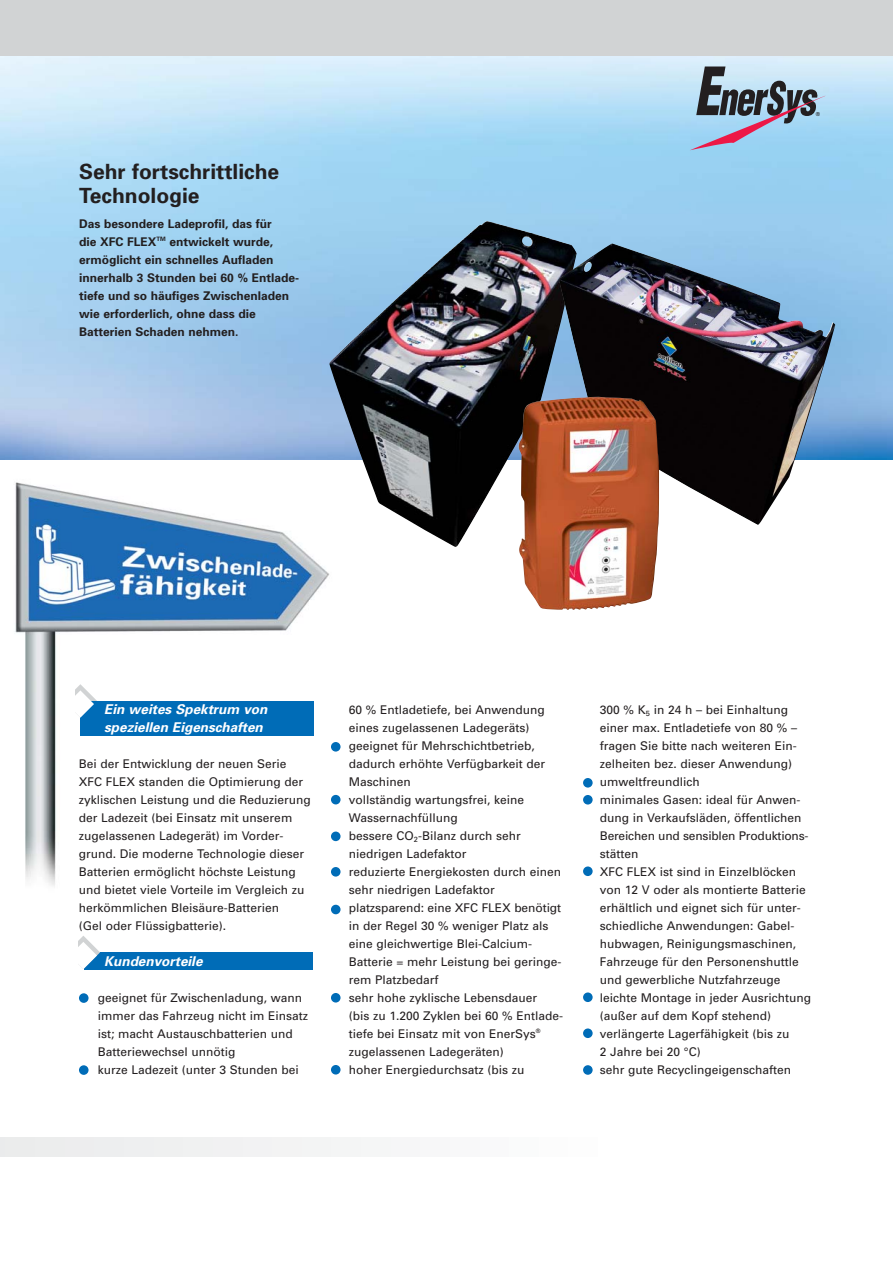
<style>
.page{position:relative;width:893px;height:1263px;background:#fff}
.page>*{position:absolute;margin:0;border:0;box-sizing:border-box;transform-origin:0 0}
.t1{font:700 21px/24px "Univers";color:#231f20}
.t2{font:italic 700 13.5px/18px "Univers";color:#fff}
.t3{font:12px/18px "Univers";color:#231f20}
.t4{font:700 12px/18px "Univers";color:#231f20}
.t5{font:5.4px "Univers";color:#231f20}
</style>
<div class="page">
<div style="left:0;top:1137px;width:602px;height:20px;background:#f3f3f3"></div>
<img style="left:3px;top:459px;width:338px;height:453px">
<img style="left:0;top:55px;width:892px;height:404px">
<svg style="left:690px;top:67px;width:135px;height:83px;background:#94a7bc"></svg>
<div style="left:79px;top:993px;width:10px;height:10px;background:#006cb7;border-radius:50%"></div>
<div style="left:331px;top:742px;width:9px;height:10px;background:#006cb7;border-radius:50%"></div>
<div style="left:331px;top:795px;width:9px;height:9px;background:#006cb7;border-radius:50%"></div>
<div style="left:331px;top:832px;width:9px;height:9px;background:#006cb7;border-radius:50%"></div>
<div style="left:331px;top:867px;width:9px;height:10px;background:#006cb7;border-radius:50%"></div>
<div style="left:583px;top:778px;width:10px;height:10px;background:#006cb7;border-radius:50%"></div>
<div style="left:583px;top:795px;width:10px;height:10px;background:#006cb7;border-radius:50%"></div>
<div style="left:583px;top:866px;width:10px;height:10px;background:#006cb7;border-radius:50%"></div>
<div style="left:583px;top:1065px;width:10px;height:10px;background:#006cb7;border-radius:50%"></div>
<div style="left:331px;top:905px;width:9px;height:9px;background:#006cb7;border-radius:50%"></div>
<div style="left:331px;top:993px;width:9px;height:10px;background:#006cb7;border-radius:50%"></div>
<div style="left:583px;top:1028px;width:10px;height:10px;background:#006cb7;border-radius:50%"></div>
<div style="left:583px;top:992px;width:10px;height:10px;background:#006cb7;border-radius:50%"></div>
<img style="left:329px;top:221px;width:248px;height:326px">
<img style="left:559px;top:243px;width:276px;height:282px">
<div style="left:0;top:0;width:892px;height:55px;background:#d1d3d4"></div>
<img style="left:518px;top:397px;width:141px;height:213px">
<div style="left:81px;top:701px;width:233px;height:35px;background:#006cb7"></div>
<svg style="left:75px;top:684px;width:22px;height:34px"></svg>
<div style="left:60px;top:677px;width:15px;height:44px;background:#fff"></div>
<div style="left:84px;top:952px;width:228px;height:17px;background:#006cb7"></div>
<svg style="left:78px;top:936px;width:22px;height:33px"></svg>
<div style="left:79px;top:1065px;width:10px;height:10px;background:#006cb7;border-radius:50%"></div>
<div style="left:331px;top:1065px;width:9px;height:10px;background:#006cb7;border-radius:50%"></div>
<h1 class="t1" style="left:79px;top:162px;width:202px">Sehr fortschrittliche<br>Technologie</h1>
<p class="t4" style="left:79px;top:216px;width:222px">Das besondere Ladeprofil, das für<br>die XFC FLEX<sup>TM</sup> entwickelt wurde, ermöglicht ein schnelles Aufladen innerhalb 3 Stunden bei 60 % Entlade - tiefe und so häufiges Zwischenladen wie erforderlich, ohne dass die Batterien Schaden nehmen.</p>
<p class="t5" style="left:816px;top:112px;width:6px">®</p>
<p class="t2" style="left:104px;top:701px;width:167px">Ein weites Spektrum von speziellen Eigenschaften</p>
<p class="t3" style="left:79px;top:756px;width:233px">Bei der Entwicklung der neuen Serie XFC FLEX standen die Optimierung der zyklischen Leistung und die Reduzierung der Ladezeit (bei Einsatz mit unserem zugelassenen Ladegerät) im Vorder - grund. Die moderne Technologie dieser Batterien ermöglicht höchste Leistung und bietet viele Vorteile im Vergleich zu herkömmlichen Bleisäure-Batterien<br>(Gel oder Flüssigbatterie).</p>
<p class="t2" style="left:104px;top:953px;width:102px">Kundenvorteile</p>
<p class="t3" style="left:98px;top:990px;width:212px">geeignet für Zwischenladung, wann immer das Fahrzeug nicht im Einsatz ist; macht Austauschbatterien und Batteriewechsel unnötig<br>kurze Ladezeit (unter 3 Stunden bei</p>
<p class="t3" style="left:349px;top:702px;width:216px">60 % Entladetiefe, bei Anwendung eines zugelassenen Ladegeräts) geeignet für Mehrschichtbetrieb, dadurch erhöhte Verfügbarkeit der<br>Maschinen<br>vollständig wartungsfrei, keine<br>Wassernachfüllung<br>bessere CO<sub>2</sub>-Bilanz durch sehr niedrigen Ladefaktor<br>reduzierte Energiekosten durch einen sehr niedrigen Ladefaktor platzsparend: eine XFC FLEX benötigt in der Regel 30 % weniger Platz als eine gleichwertige Blei-Calcium-<br>Batterie = mehr Leistung bei geringe&shy;rem Platzbedarf<br>sehr hohe zyklische Lebensdauer<br>(bis zu 1.200 Zyklen bei 60 % Entlade - tiefe bei Einsatz mit von EnerSys<sup>® </sup>zugelassenen Ladegeräten)<br>hoher Energiedurchsatz (bis zu</p>
<p class="t3" style="left:600px;top:702px;width:213px">300 % K<sub>5</sub> in 24 h – bei Ein hal tung einer max. Ent ladetiefe von 80 % – fragen Sie bitte nach weiteren Ein - zelheiten bez. dieser Anwendung) umweltfreundlich<br>minimales Gasen: ideal für Anwen - dung in Verkaufsläden, öffentlichen<br>Bereichen und sensiblen Produk tions&shy;stätten<br>XFC FLEX ist sind in Einzelblöcken von 12 V oder als montierte Batterie erhältlich und eignet sich für unter - schiedliche Anwendungen: Gabel - hubwagen, Reinigungsmaschinen,<br>Fahrzeuge für den Personen shuttle und gewerbliche Nutzfahrzeuge leichte Montage in jeder Ausrichtung (außer auf dem Kopf stehend) verlängerte Lagerfähigkeit (bis zu<br>2 Jahre bei 20 °C)<br>sehr gute Recyclingeigenschaften</p>
</div>
